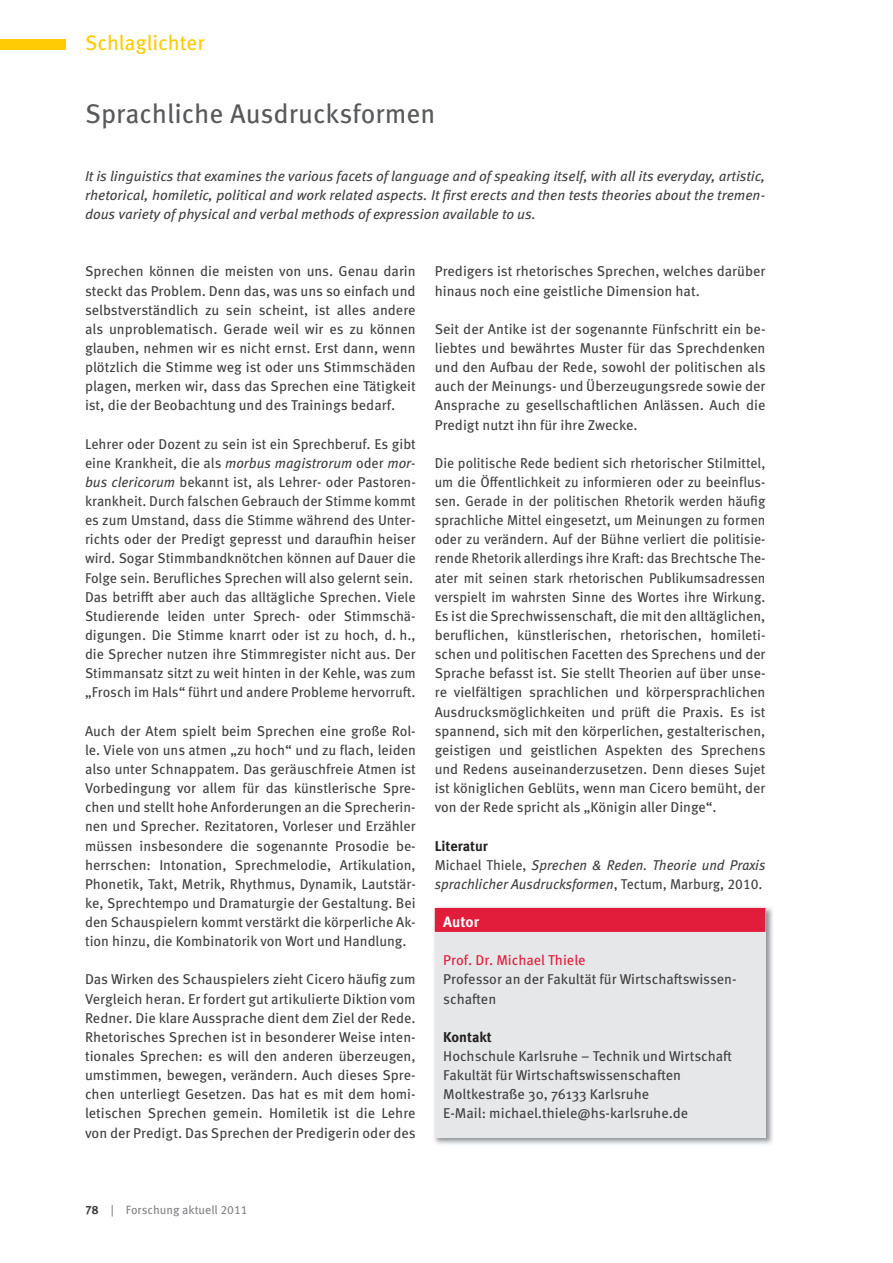
<style>
.page{position:relative;width:893px;height:1263px;background:#fff}
.page>*{position:absolute;margin:0;border:0;box-sizing:border-box;transform-origin:0 0}
.t1{font:27px "Meta OT";color:#58595b}
.t2{font:21px "Meta OT";color:#ffcb04}
.t3{font:700 15px "Meta OT";color:#fff}
.t4{font:14.25px/19.2px "Meta OT";color:#404041;text-align:justify}
.t5{font:14.25px/19.2px "Meta OT";color:#404041;text-align:justify;scale:.96 1}
.t6{font:italic 14.25px/19.2px "Meta OT";color:#404041;text-align:justify}
.t7{font:italic 14.25px/19.2px "Meta OT";color:#404041;scale:.96 1}
.t8{font:14.25px "Meta OT";color:#e21d3c}
.t9{font:700 14.25px "Meta OT";letter-spacing:-.005em;color:#231f20}
.t10{font:12px "Meta OT";color:#808285}
.s1{font-style:italic}
.s2{font-weight:700;font-style:normal;color:#231f20}
.s3{font-style:normal}
.s4{font-weight:700;color:#404041}
</style>
<div class="page">
<div style="left:0;top:39px;width:66px;height:11px;background:#ffcb04"></div>
<img style="left:434px;top:907px;width:339px;height:238px">
<div style="left:435px;top:908px;width:330px;height:229px;background:#e6e7e8"></div>
<div style="left:435px;top:908px;width:330px;height:24px;background:#e21d3c"></div>
<h2 class="t2" style="left:85px;top:35px;width:121px">Schlaglichter</h2>
<h1 class="t1" style="left:85px;top:104px;width:352px">Sprachliche Ausdrucksformen</h1>
<p class="t6" style="left:85px;top:168px;width:682px">It is linguistics that examines the various facets of language and of speaking itself, with all its everyday, artistic, rhetorical, homiletic, political and work related aspects. It first erects and then tests theories about the tremen&shy;dous variety of physical and verbal methods of expression available to us.</p>
<p class="t4" style="left:85px;top:263px;width:332px">Sprechen können die meisten von uns. Genau darin steckt das Problem. Denn das, was uns so einfach und selbstverständlich zu sein scheint, ist alles andere als unproblematisch. Gerade weil wir es zu können glauben, nehmen wir es nicht ernst. Erst dann, wenn plötzlich die Stimme weg ist oder uns Stimmschäden plagen, merken wir, dass das Sprechen eine Tätigkeit ist, die der Beobachtung und des Trainings bedarf.</p>
<p class="t4" style="left:85px;top:436px;width:332px;text-align:left">Lehrer oder Dozent zu sein ist ein Sprechberuf. Es gibt eine Krankheit, die als <span class="s1">morbus magistrorum</span> oder <span class="s1">mor&shy;bus clericorum</span> bekannt ist, als Lehrer- oder Pastoren&shy;krankheit. Durch falschen Gebrauch der Stimme kommt es zum Umstand, dass die Stimme während des Unter&shy;richts oder der Predigt gepresst und daraufhin heiser wird. Sogar Stimmbandknötchen können auf Dauer die Folge sein. Berufliches Sprechen will also gelernt sein.<br>Das betrifft aber auch das alltägliche Sprechen. Viele Studierende leiden unter Sprech- oder Stimmschä&shy;digungen. Die Stimme knarrt oder ist zu hoch, d. h., die Sprecher nutzen ihre Stimmregister nicht aus. Der Stimmansatz sitzt zu weit hinten in der Kehle, was zum „Frosch im Hals“ führt und andere Probleme hervorruft.</p>
<p class="t4" style="left:85px;top:723px;width:332px">Auch der Atem spielt beim Sprechen eine große Rol&shy;le. Viele von uns atmen „zu hoch“ und zu flach, leiden also unter Schnappatem. Das geräuschfreie Atmen ist Vorbedingung vor allem für das künstlerische Spre&shy;chen und stellt hohe Anforderungen an die Sprecherin&shy;nen und Sprecher. Rezitatoren, Vorleser und Erzähler müssen insbesondere die sogenannte Prosodie be&shy;herrschen: Intonation, Sprechmelodie, Artikulation, Phonetik, Takt, Metrik, Rhythmus, Dynamik, Lautstär&shy;ke, Sprechtempo und Dramaturgie der Gestaltung. Bei den Schauspielern kommt verstärkt die körperliche Ak&shy;tion hinzu, die Kombinatorik von Wort und Handlung.</p>
<p class="t4" style="left:85px;top:971px;width:332px">Das Wirken des Schauspielers zieht Cicero häufig zum Vergleich heran. Er fordert gut artikulierte Diktion vom Redner. Die klare Aussprache dient dem Ziel der Rede.<br>Rhetorisches Sprechen ist in besonderer Weise inten&shy;tionales Sprechen: es will den anderen überzeugen, umstimmen, bewegen, verändern. Auch dieses Spre&shy;chen unterliegt Gesetzen. Das hat es mit dem homi&shy;letischen Sprechen gemein. Homiletik ist die Lehre von der Predigt. Das Sprechen der Predigerin oder des</p>
<p class="t4" style="left:435px;top:263px;width:332px">Predigers ist rhetorisches Sprechen, welches darüber hinaus noch eine geistliche Dimension hat.</p>
<p class="t4" style="left:435px;top:321px;width:332px">Seit der Antike ist der sogenannte Fünfschritt ein be&shy;liebtes und bewährtes Muster für das Sprechdenken und den Aufbau der Rede, sowohl der politischen als auch der Meinungs- und Überzeugungsrede sowie der Ansprache zu gesellschaftlichen Anlässen. Auch die Predigt nutzt ihn für ihre Zwecke.</p>
<p class="t5" style="left:435px;top:455px;width:346px">Die politische Rede bedient sich rhetorischer Stilmittel, um die Öffentlichkeit zu informieren oder zu beeinflus&shy;sen. Gerade in der politischen Rhetorik werden häufig sprachliche Mittel eingesetzt, um Meinungen zu formen oder zu verändern. Auf der Bühne verliert die politisie&shy;rende Rhetorik allerdings ihre Kraft: das Brechtsche The&shy;ater mit seinen stark rhetorischen Publikumsadressen verspielt im wahrsten Sinne des Wortes ihre Wirkung.<br>Es ist die Sprechwissenschaft, die mit den alltäglichen, beruflichen, künstlerischen, rhetorischen, homileti&shy;schen und politischen Facetten des Sprechens und der Sprache befasst ist. Sie stellt Theorien auf über unse&shy;re vielfältigen sprachlichen und körpersprachlichen Ausdrucksmöglichkeiten und prüft die Praxis. Es ist spannend, sich mit den körperlichen, gestalterischen, geistigen und geistlichen Aspekten des Sprechens und Redens auseinanderzusetzen. Denn dieses Sujet ist königlichen Geblüts, wenn man Cicero bemüht, der von der Rede spricht als „Königin aller Dinge“.</p>
<p class="t7" style="left:435px;top:837px;width:346px"><span class="s2">Literatur<br></span><span class="s3">Michael Thiele,</span> Sprechen &amp; Reden. Theorie und Praxis sprachlicher Ausdrucksformen<span class="s3">, Tectum, Marburg, 2010.</span></p>
<p class="t3" style="left:443px;top:916px;width:37px">Autor</p>
<p class="t8" style="left:443px;top:955px;width:144px">Prof. Dr. Michael Thiele</p>
<p class="t4" style="left:443px;top:971px;width:295px">Professor an der Fakultät für Wirtschaftswissen&shy;schaften</p>
<p class="t9" style="left:443px;top:1032px;width:50px">Kontakt</p>
<p class="t4" style="left:443px;top:1048px;width:290px;text-align:left">Hochschule Karlsruhe – Technik und Wirtschaft Fakultät für Wirtschaftswissenschaften Moltkestraße 30, 76133 Karlsruhe<br>E-Mail: michael.thiele@hs-karlsruhe.de</p>
<p class="t10" style="left:85px;top:1205px;width:164px"><span class="s4">78</span> | Forschung aktuell 2011</p>
</div>
